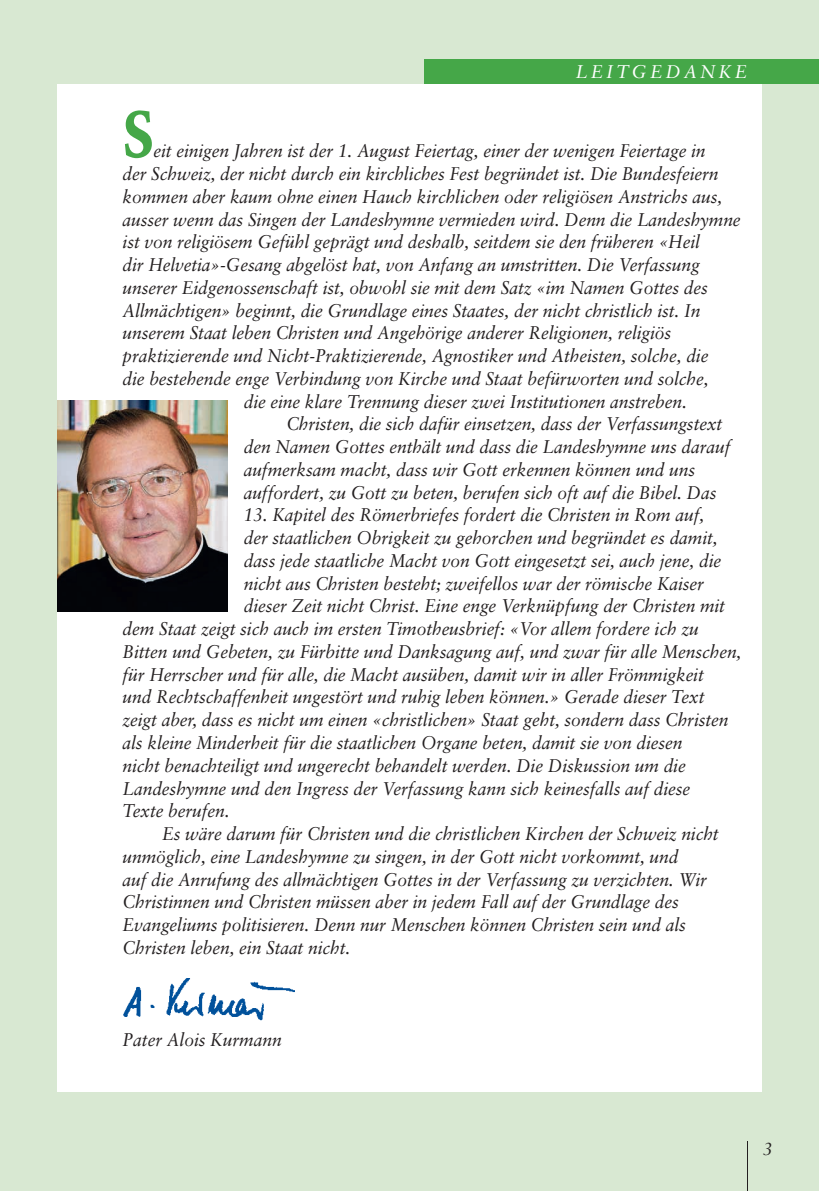
<style>
.page{position:relative;width:819px;height:1191px;background:#fff}
.page>*{position:absolute;margin:0;border:0;box-sizing:border-box;transform-origin:0 0}
.t1{font:700 63px "Sabon";color:#45a748;scale:.95 1}
.t2{font:italic 18.38px "Sabon";letter-spacing:-.005em;color:#231f20;scale:.95 1}
.t3{font:italic 18.38px "Sabon";letter-spacing:.165em;color:#fff}
.t4{font:italic 17.5px "Sabon";color:#231f20}
</style>
<div class="page">
<div style="left:0;top:0;width:818px;height:1191px;background:#d8e8d2"></div>
<div style="left:57px;top:84px;width:704px;height:1007px;background:#fff"></div>
<hr style="left:747px;top:1141px;width:1px;height:50px;background:#231f20">
<div style="left:424px;top:60px;width:394px;height:24px;background:#45a748"></div>
<svg style="left:125px;top:110px;width:27px;height:49px"></svg>
<img style="left:57px;top:401px;width:171px;height:210px">
<img style="left:123px;top:978px;width:171px;height:43px">
<p class="t3" style="left:575px;top:64px;width:173px">LEITGEDANKE</p>
<h1 class="t1" style="left:123px;top:108px;width:33px">S</h1>
<p class="t2" style="left:153px;top:143px;width:582px">eit einigen Jahren ist der 1. August Feiertag, einer der wenigen Feiertage in</p>
<p class="t2" style="left:123px;top:166px;width:628px">der Schweiz, der nicht durch ein kirchliches Fest begründet ist. Die Bundesfeiern</p>
<p class="t2" style="left:123px;top:189px;width:632px">kommen aber kaum ohne einen Hauch kirchlichen oder religiösen Anstrichs aus,</p>
<p class="t2" style="left:123px;top:211px;width:652px">ausser wenn das Singen der Landeshymne vermieden wird. Denn die Landes hymne</p>
<p class="t2" style="left:123px;top:234px;width:609px">ist von religiösem Gefühl geprägt und deshalb, seitdem sie den früheren «Heil</p>
<p class="t2" style="left:123px;top:257px;width:609px">dir Helvetia»-Gesang abgelöst hat, von Anfang an umstritten. Die Verfassung</p>
<p class="t2" style="left:123px;top:280px;width:617px">unserer Eidgenossenschaft ist, obwohl sie mit dem Satz «im Namen Gottes des</p>
<p class="t2" style="left:123px;top:302px;width:609px">Allmächtigen» beginnt, die Grundlage eines Staates, der nicht christlich ist. In</p>
<p class="t2" style="left:123px;top:325px;width:579px">unserem Staat leben Christen und Angehörige anderer Religionen, religiös</p>
<p class="t2" style="left:123px;top:348px;width:618px">praktizierende und Nicht-Praktizierende, Agnostiker und Atheisten, solche, die</p>
<p class="t2" style="left:123px;top:371px;width:618px">die bestehende enge Verbindung von Kirche und Staat befürworten und solche,</p>
<p class="t2" style="left:244px;top:393px;width:468px">die eine klare Trennung dieser zwei Institutionen anstreben.</p>
<p class="t2" style="left:286px;top:416px;width:460px">Christen, die sich dafür einsetzen, dass der Verfassungstext</p>
<p class="t2" style="left:244px;top:439px;width:514px">den Namen Gottes enthält und dass die Landeshymne uns darauf</p>
<p class="t2" style="left:244px;top:462px;width:476px">aufmerksam macht, dass wir Gott erkennen können und uns</p>
<p class="t2" style="left:244px;top:484px;width:499px">auffordert, zu Gott zu beten, berufen sich oft auf die Bibel. Das</p>
<p class="t2" style="left:244px;top:507px;width:486px">13. Kapitel des Römerbriefes fordert die Christen in Rom auf,</p>
<p class="t2" style="left:244px;top:530px;width:500px">der staatlichen Obrigkeit zu gehorchen und begründet es damit,</p>
<p class="t2" style="left:244px;top:553px;width:504px">dass jede staatliche Macht von Gott eingesetzt sei, auch jene, die</p>
<p class="t2" style="left:244px;top:575px;width:486px">nicht aus Christen besteht; zweifellos war der römische Kaiser</p>
<p class="t2" style="left:244px;top:598px;width:508px">dieser Zeit nicht Christ. Eine enge Verknüpfung der Christen mit</p>
<p class="t2" style="left:123px;top:621px;width:608px">dem Staat zeigt sich auch im ersten Timotheusbrief: «Vor allem fordere ich zu</p>
<p class="t2" style="left:123px;top:644px;width:653px">Bitten und Gebeten, zu Fürbitte und Danksagung auf, und zwar für alle Menschen,</p>
<p class="t2" style="left:123px;top:666px;width:613px">für Herrscher und für alle, die Macht ausüben, damit wir in aller Frömmigkeit</p>
<p class="t2" style="left:123px;top:689px;width:614px">und Rechtschaffenheit ungestört und ruhig leben können.» Gerade dieser Text</p>
<p class="t2" style="left:123px;top:712px;width:639px">zeigt aber, dass es nicht um einen «christlichen» Staat geht, sondern dass Christen</p>
<p class="t2" style="left:123px;top:735px;width:591px">als kleine Minderheit für die staatlichen Organe beten, damit sie von diesen</p>
<p class="t2" style="left:123px;top:757px;width:594px">nicht benachteiligt und ungerecht behandelt werden. Die Diskussion um die</p>
<p class="t2" style="left:123px;top:780px;width:599px">Landeshymne und den Ingress der Verfassung kann sich keinesfalls auf diese</p>
<p class="t2" style="left:123px;top:803px;width:114px">Texte berufen.</p>
<p class="t2" style="left:162px;top:826px;width:587px">Es wäre darum für Christen und die christlichen Kirchen der Schweiz nicht</p>
<p class="t2" style="left:123px;top:848px;width:586px">unmöglich, eine Landeshymne zu singen, in der Gott nicht vorkommt, und</p>
<p class="t2" style="left:123px;top:871px;width:616px">auf die Anrufung des allmächtigen Gottes in der Verfassung zu verzichten. Wir</p>
<p class="t2" style="left:123px;top:894px;width:587px">Christinnen und Christen müssen aber in jedem Fall auf der Grundlage des</p>
<p class="t2" style="left:123px;top:917px;width:594px">Evangeliums politisieren. Denn nur Menschen können Christen sein und als</p>
<p class="t2" style="left:123px;top:939px;width:241px">Christen leben, ein Staat nicht.</p>
<p class="t2" style="left:123px;top:1032px;width:169px">Pater Alois Kurmann</p>
<p class="t4" style="left:763px;top:1141px;width:11px">3</p>
</div>
